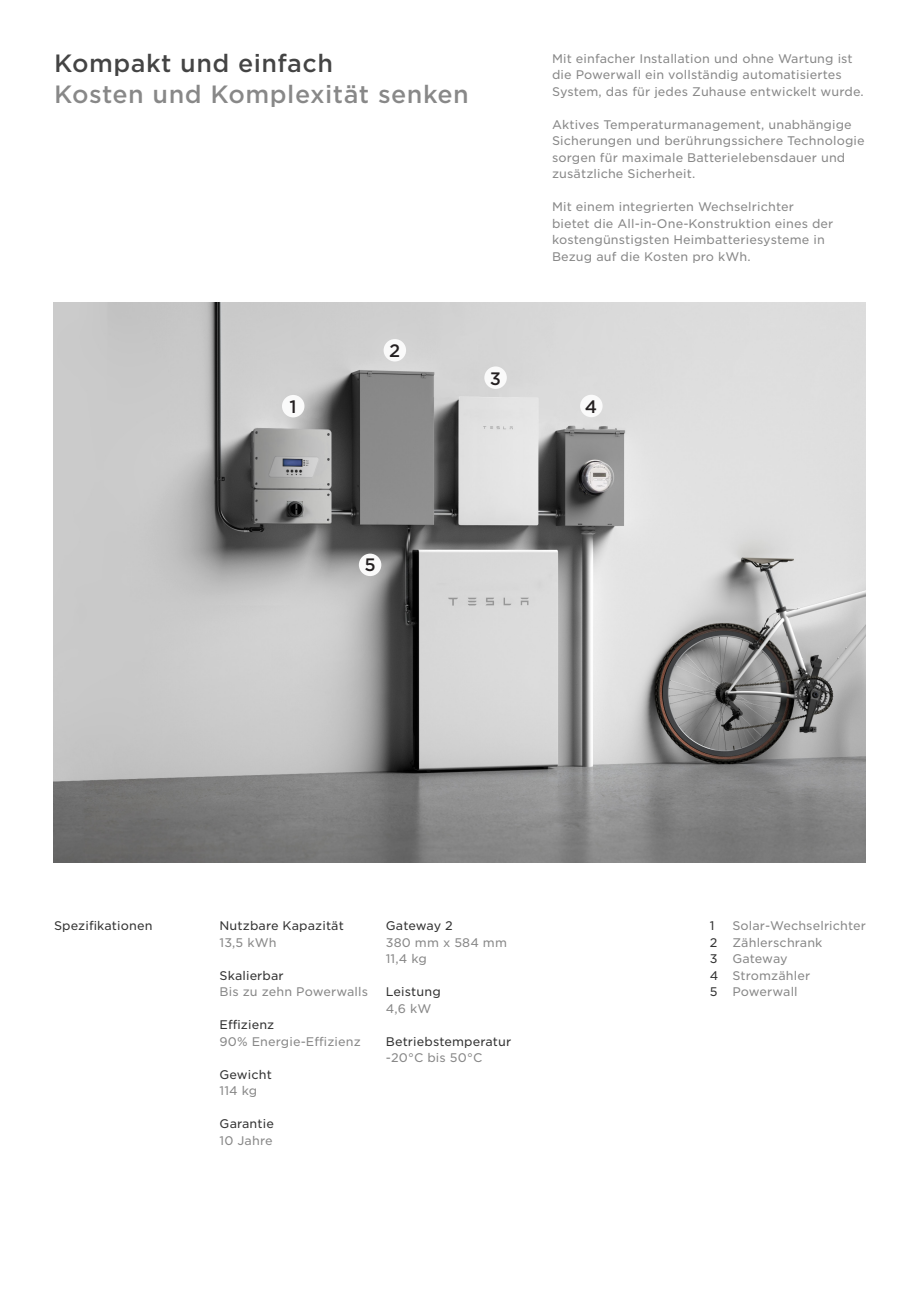
<style>
.page{position:relative;width:919px;height:1289px;background:#fff}
.page>*{position:absolute;margin:0;border:0;box-sizing:border-box;transform-origin:0 0}
.t1{font:500 24px "Gotham S Sm";letter-spacing:.02em;color:#888}
.t2{font:500 24px "Gotham S Sm";letter-spacing:.02em;color:#444}
.t3{font:500 17.25px "Gotham S Sm";color:#231f20}
.t4{font:12px/16.5px "Gotham S Sm";letter-spacing:.01em;color:#888}
.t5{font:12px "Gotham S Sm";letter-spacing:.01em;color:#333}
.t6{font:12px "Gotham S Sm";letter-spacing:-.01em;color:#333}
.t7{font:12px "Gotham S Sm";letter-spacing:-.01em;color:#888}
</style>
<div class="page">
<img style="left:53px;top:302px;width:812px;height:560px">
<div style="left:282px;top:395px;width:22px;height:22px;background:#fafafa;border-radius:50%"></div>
<div style="left:383px;top:339px;width:23px;height:22px;background:#fafafa;border-radius:50%"></div>
<div style="left:484px;top:366px;width:23px;height:23px;background:#fafafa;border-radius:50%"></div>
<div style="left:580px;top:395px;width:22px;height:22px;background:#fafafa;border-radius:50%"></div>
<div style="left:359px;top:553px;width:22px;height:23px;background:#fafafa;border-radius:50%"></div>
<p class="t2" style="left:54px;top:47px;width:280px">Kompakt und einfach</p>
<p class="t1" style="left:54px;top:77px;width:416px">Kosten und Komplexität senken</p>
<p class="t3" style="left:289px;top:395px;width:9px">1</p>
<p class="t3" style="left:389px;top:339px;width:13px">2</p>
<p class="t3" style="left:490px;top:366px;width:13px">3</p>
<p class="t4" style="left:552px;top:50px;width:313px">Mit einfacher Installation und ohne Wartung ist die Powerwall ein vollständig automatisiertes<br>System, das für jedes Zuhause entwickelt wurde.</p>
<p class="t4" style="left:552px;top:116px;width:314px">Aktives Temperaturmanagement, unabhängige Sicherungen und berührungssichere Technologie sorgen für maximale Batterielebensdauer und zusätzliche Sicherheit.</p>
<p class="t4" style="left:552px;top:198px;width:283px">Mit einem integrierten Wechselrichter bietet die All-in-One-Konstruktion eines der kostengünstigsten Heimbatteriesysteme in Bezug auf die Kosten pro kWh.</p>
<p class="t3" style="left:584px;top:394px;width:14px">4</p>
<p class="t3" style="left:364px;top:553px;width:13px">5</p>
<p class="t5" style="left:54px;top:917px;width:100px">Spezifikationen</p>
<p class="t6" style="left:386px;top:917px;width:69px">Gateway 2</p>
<p class="t4" style="left:386px;top:933px;width:123px">380 mm x 584 mm</p>
<p class="t4" style="left:386px;top:950px;width:43px">11,4 kg</p>
<p class="t5" style="left:386px;top:983px;width:56px">Leistung</p>
<p class="t4" style="left:386px;top:999px;width:47px">4,6 kW</p>
<p class="t5" style="left:386px;top:1033px;width:127px">Betriebstemperatur</p>
<p class="t4" style="left:386px;top:1049px;width:98px">-20°C bis 50°C</p>
<p class="t5" style="left:219px;top:917px;width:126px">Nutzbare Kapazität</p>
<p class="t4" style="left:219px;top:933px;width:59px">13,5 kWh</p>
<p class="t5" style="left:219px;top:967px;width:66px">Skalierbar</p>
<p class="t4" style="left:219px;top:983px;width:150px">Bis zu zehn Powerwalls</p>
<p class="t5" style="left:219px;top:1016px;width:56px">Effizienz</p>
<p class="t4" style="left:219px;top:1032px;width:143px">90% Energie-Effizienz</p>
<p class="t5" style="left:219px;top:1066px;width:54px">Gewicht</p>
<p class="t4" style="left:219px;top:1082px;width:39px">114 kg</p>
<p class="t5" style="left:219px;top:1115px;width:56px">Garantie</p>
<p class="t4" style="left:219px;top:1131px;width:55px">10 Jahre</p>
<p class="t5" style="left:709px;top:917px;width:6px">1</p>
<p class="t5" style="left:709px;top:934px;width:9px">2</p>
<p class="t5" style="left:709px;top:950px;width:9px">3</p>
<p class="t5" style="left:709px;top:967px;width:10px">4</p>
<p class="t5" style="left:709px;top:983px;width:9px">5</p>
<p class="t4" style="left:732px;top:917px;width:135px">Solar-Wechselrichter</p>
<p class="t4" style="left:732px;top:933px;width:92px">Zählerschrank</p>
<p class="t7" style="left:732px;top:950px;width:57px">Gateway</p>
<p class="t4" style="left:732px;top:966px;width:79px">Stromzähler</p>
<p class="t4" style="left:732px;top:983px;width:67px">Powerwall</p>
</div>
